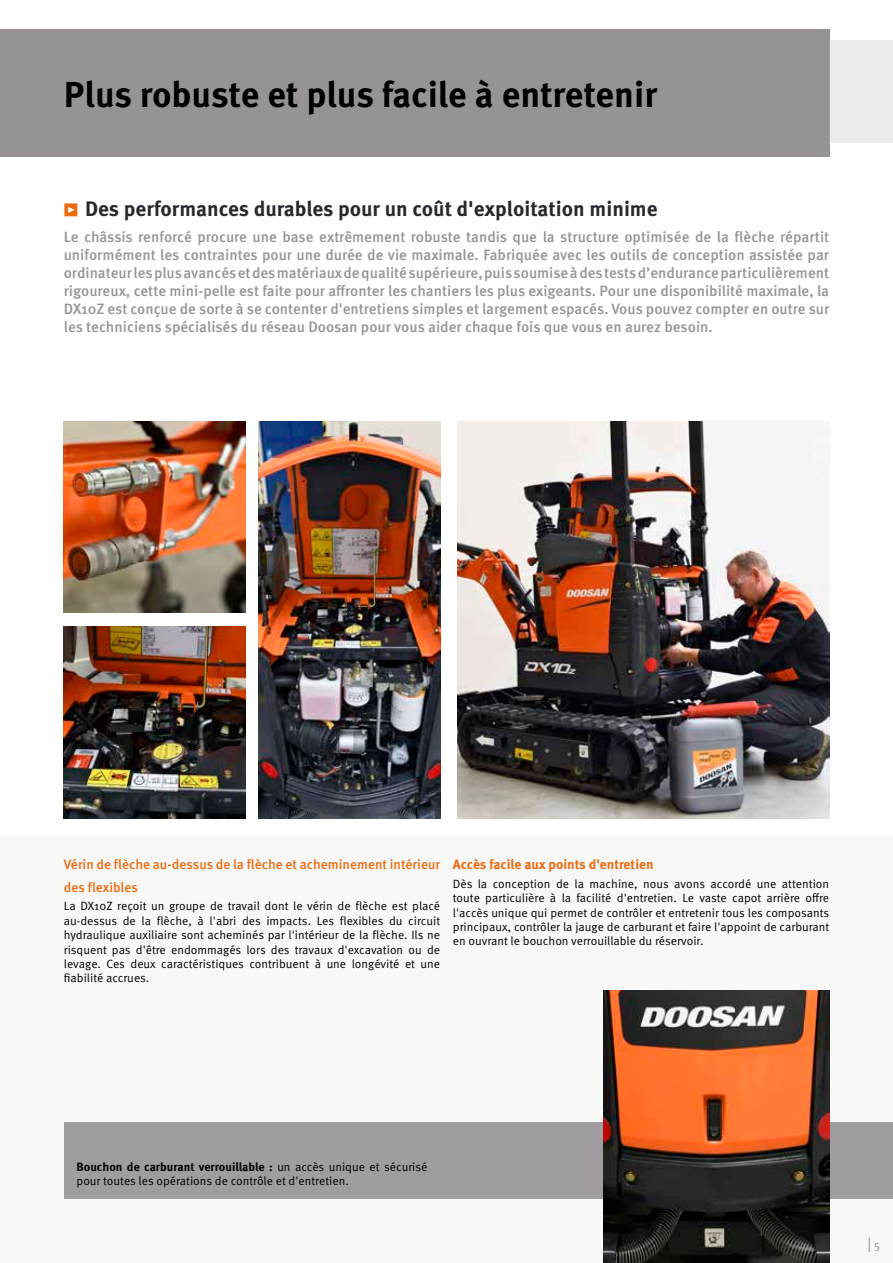
<style>
.page{position:relative;width:893px;height:1263px;background:#fff}
.page>*{position:absolute;margin:0;border:0;box-sizing:border-box;transform-origin:0 0}
.t1{font:700 36px "Meta Pro";letter-spacing:-.005em;color:#000}
.t2{font:700 21px "Meta Pro";color:#27292e}
.t3{font:500 15px/18px "Meta Pro";color:#979296;text-align:justify}
.t4{font:15px "Meta Pro Norm";color:#979296}
.t5{font:500 13.5px/22.5px "Meta Pro";color:#ed6a0f}
.t6{font:700 13.5px "Meta Pro";color:#ed6a0f}
.t7{font:12px/14.4px "Meta Pro Norm";color:#000;text-align:justify}
.t8{font:700 12px "Meta Pro";color:#000}
.s1{font-size:17.25px;color:#ed6a0f}
.s2{font-family:"Meta Pro Norm";font-weight:400}
.s3{font-size:12px}
</style>
<div class="page">
<img style="left:64px;top:421px;width:182px;height:191px">
<img style="left:64px;top:626px;width:182px;height:193px">
<img style="left:258px;top:421px;width:182px;height:398px">
<div style="left:0;top:836px;width:893px;height:427px;background:#f8f8f7"></div>
<div style="left:0;top:29px;width:829px;height:128px;background:#979296"></div>
<div style="left:829px;top:40px;width:64px;height:102px;background:#edebe9"></div>
<img style="left:458px;top:421px;width:371px;height:398px">
<div style="left:64px;top:1123px;width:829px;height:76px;background:#a09c9f"></div>
<img style="left:604px;top:990px;width:225px;height:273px">
<h1 class="t1" style="left:64px;top:66px;width:595px">Plus robuste et plus facile à entretenir</h1>
<h2 class="t2" style="left:64px;top:192px;width:595px"><span class="s1">ѓ</span> Des performances durables pour un coût d'exploitation minime</h2>
<p class="t3" style="left:64px;top:227px;width:767px">Le châssis renforcé procure une base extrêmement robuste tandis que la structure optimisée de la flèche répartit uniformément les contraintes pour une durée de vie maximale. Fabriquée avec les outils de conception assistée par ordinateur les plus avancés et des matériaux de qualité supérieure, puis soumise à des tests d’endurance particulièrement rigoureux, cette mini-pelle est faite pour affronter les chantiers les plus exigeants. Pour une disponibilité maximale, la DX10Z est conçue de sorte à se contenter d'entretiens simples et largement espacés. Vous pouvez compter en outre sur les techniciens spécialisés du réseau Doosan pour vous aider chaque fois que vous en aurez besoin.</p>
<p class="t5" style="left:64px;top:852px;width:378px">Vérin de flèche au-dessus de la flèche et acheminement intérieur des flexibles</p>
<p class="t7" style="left:64px;top:898px;width:378px">La DX10Z reçoit un groupe de travail dont le vérin de flèche est placé au-dessus de la flèche, à l'abri des impacts. Les flexibles du circuit hydraulique auxiliaire sont acheminés par l'intérieur de la flèche. Ils ne risquent pas d'être endommagés lors des travaux d'excavation ou de levage. Ces deux caractéristiques contribuent à une longévité et une fiabilité accrues.</p>
<p class="t6" style="left:453px;top:854px;width:202px">Accès facile aux points d'entretien</p>
<p class="t7" style="left:453px;top:876px;width:378px">Dès la conception de la machine, nous avons accordé une attention toute particulière à la facilité d'entretien. Le vaste capot arrière offre l'accès unique qui permet de contrôler et entretenir tous les composants principaux, contrôler la jauge de carburant et faire l'appoint de carburant en ouvrant le bouchon verrouillable du réservoir.</p>
<p class="t8" style="left:77px;top:1157px;width:352px">Bouchon de carburant verrouillable : <span class="s2">un accès unique et sécurisé</span></p>
<p class="t7" style="left:77px;top:1173px;width:274px">pour toutes les opérations de contrôle et d'entretien.</p>
<p class="t4" style="left:867px;top:1232px;width:14px">| <span class="s3">5</span></p>
</div>
